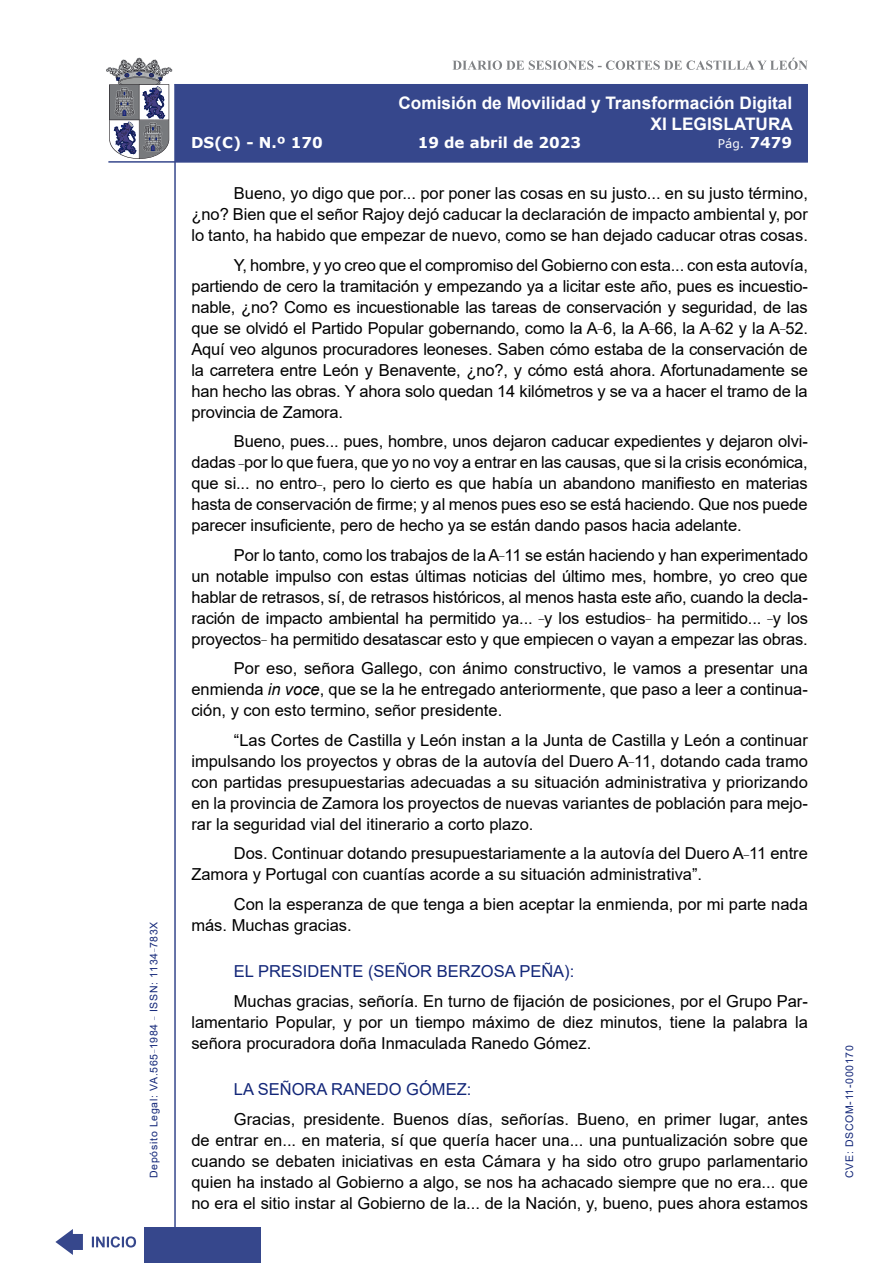
<style>
.page{position:relative;width:893px;height:1263px;background:#fff}
.page>*{position:absolute;margin:0;border:0;box-sizing:border-box;transform-origin:0 0}
.t1{font:700 17.25px/20.7px "Arial";color:#fff;text-align:right}
.t2{font:16.5px/21px "Arial";color:#000;text-align:justify}
.Orador{font:16.5px "Arial";color:#122678}
.t3{font:700 15px "Verdana";color:#fff}
.t4{font:12px "Verdana";color:#fff}
.t5{font:10.5px "Arial";letter-spacing:.065em;color:#122678}
.s1{font-weight:700;font-size:15px}
.s2{font-style:italic}
</style>
<div class="page">
<svg style="left:452px;top:58px;width:356px;height:12px"></svg>
<hr style="left:174px;top:84px;width:2px;height:1179px;background:#36478c">
<div style="left:144px;top:1227px;width:117px;height:36px;background:#36478c"></div>
<div style="left:175px;top:84px;width:633px;height:78px;background:#36478c"></div>
<hr style="left:108px;top:161px;width:700px;height:2px;background:#36478c">
<svg style="left:92px;top:1236px;width:44px;height:11px"></svg>
<svg style="left:55px;top:1229px;width:28px;height:26px"></svg>
<svg style="left:106px;top:58px;width:66px;height:101px"></svg>
<p class="t5" style="left:146px;top:1178px;width:258px;rotate:-90deg">Depósito Legal: VA.565<sup>_</sup>1984 <sup>_</sup> ISSN: 1134<sup>_</sup>783X</p>
<p class="t1" style="left:398px;top:93px;width:396px">Comisión de Movilidad y Transformación Digital<br>XI LEGISLATURA</p>
<p class="t3" style="left:191px;top:132px;width:133px">DS(C) - N.º 170</p>
<p class="t3" style="left:418px;top:132px;width:165px">19 de abril de 2023</p>
<p class="t4" style="left:718px;top:135px;width:76px">Pág. <span class="s1">7479</span></p>
<p class="t2" style="left:191px;top:183px;width:618px;text-indent:43px">Bueno, yo digo que por... por poner las cosas en su justo... en su justo término, ¿no? Bien que el señor Rajoy dejó caducar la declaración de impacto ambiental y, por lo tanto, ha habido que empezar de nuevo, como se han dejado caducar otras cosas.</p>
<p class="t2" style="left:191px;top:254px;width:618px;text-indent:43px">Y, hombre, y yo creo que el compromiso del Gobierno con esta... con esta autovía, partiendo de cero la tramitación y empezando ya a licitar este año, pues es incuestio&shy;nable, ¿no? Como es incuestionable las tareas de conservación y seguridad, de las que se olvidó el Partido Popular gobernando, como la A<sup>_</sup>6, la A<sup>_</sup>66, la A<sup>_</sup>62 y la A<sup>_</sup>52.<br>Aquí veo algunos procuradores leoneses. Saben cómo estaba de la conservación de la carretera entre León y Benavente, ¿no?, y cómo está ahora. Afortunadamente se han hecho las obras. Y ahora solo quedan 14 kilómetros y se va a hacer el tramo de la provincia de Zamora.</p>
<p class="t2" style="left:191px;top:431px;width:618px;text-indent:43px">Bueno, pues... pues, hombre, unos dejaron caducar expedientes y dejaron olvi&shy;dadas <sup>_</sup>por lo que fuera, que yo no voy a entrar en las causas, que si la crisis económica, que si... no entro<sup>_</sup>, pero lo cierto es que había un abandono manifiesto en materias hasta de conservación de firme; y al menos pues eso se está haciendo. Que nos puede parecer insuficiente, pero de hecho ya se están dando pasos hacia adelante.</p>
<p class="t2" style="left:191px;top:544px;width:618px;text-indent:43px">Por lo tanto, como los trabajos de la A<sup>_</sup>11 se están haciendo y han experimentado un notable impulso con estas últimas noticias del último mes, hombre, yo creo que hablar de retrasos, sí, de retrasos históricos, al menos hasta este año, cuando la decla&shy;ración de impacto ambiental ha permitido ya... <sup>_</sup>y los estudios<sup>_</sup> ha permitido... <sup>_</sup>y los proyectos<sup>_</sup> ha permitido desatascar esto y que empiecen o vayan a empezar las obras.</p>
<p class="t2" style="left:191px;top:658px;width:618px;text-indent:43px">Por eso, señora Gallego, con ánimo constructivo, le vamos a presentar una enmienda <span class="s2">in voce</span>, que se la he entregado anteriormente, que paso a leer a continua&shy;ción, y con esto termino, señor presidente.</p>
<p class="t2" style="left:191px;top:729px;width:618px;text-indent:43px">“Las Cortes de Castilla y León instan a la Junta de Castilla y León a continuar impulsando los proyectos y obras de la autovía del Duero A<sup>_</sup>11, dotando cada tramo con partidas presupuestarias adecuadas a su situación administrativa y priorizando en la provincia de Zamora los proyectos de nuevas variantes de población para mejo&shy;rar la seguridad vial del itinerario a corto plazo.</p>
<p class="t2" style="left:191px;top:843px;width:618px;text-indent:43px">Dos. Continuar dotando presupuestariamente a la autovía del Duero A<sup>_</sup>11 entre<br>Zamora y Portugal con cuantías acorde a su situación administrativa”.</p>
<p class="t2" style="left:191px;top:893px;width:618px;text-indent:43px">Con la esperanza de que tenga a bien aceptar la enmienda, por mi parte nada más. Muchas gracias.</p>
<p class="Orador" style="left:234px;top:960px;width:342px">EL PRESIDENTE (SEÑOR BERZOSA PEÑA):</p>
<p class="t2" style="left:191px;top:990px;width:618px;text-indent:43px">Muchas gracias, señoría. En turno de fijación de posiciones, por el Grupo Par&shy;lamentario Popular, y por un tiempo máximo de diez minutos, tiene la palabra la señora procuradora doña Inmaculada Ranedo Gómez.</p>
<p class="Orador" style="left:234px;top:1078px;width:239px">LA SEÑORA RANEDO GÓMEZ:</p>
<p class="t2" style="left:191px;top:1108px;width:618px;text-indent:43px">Gracias, presidente. Buenos días, señorías. Bueno, en primer lugar, antes de entrar en... en materia, sí que quería hacer una... una puntualización sobre que cuando se debaten iniciativas en esta Cámara y ha sido otro grupo parlamentario quien ha instado al Gobierno a algo, se nos ha achacado siempre que no era... que no era el sitio instar al Gobierno de la... de la Nación, y, bueno, pues ahora estamos</p>
<p class="t5" style="left:842px;top:1178px;width:134px;rotate:-90deg">CVE: DSCOM-11-000170</p>
</div>
